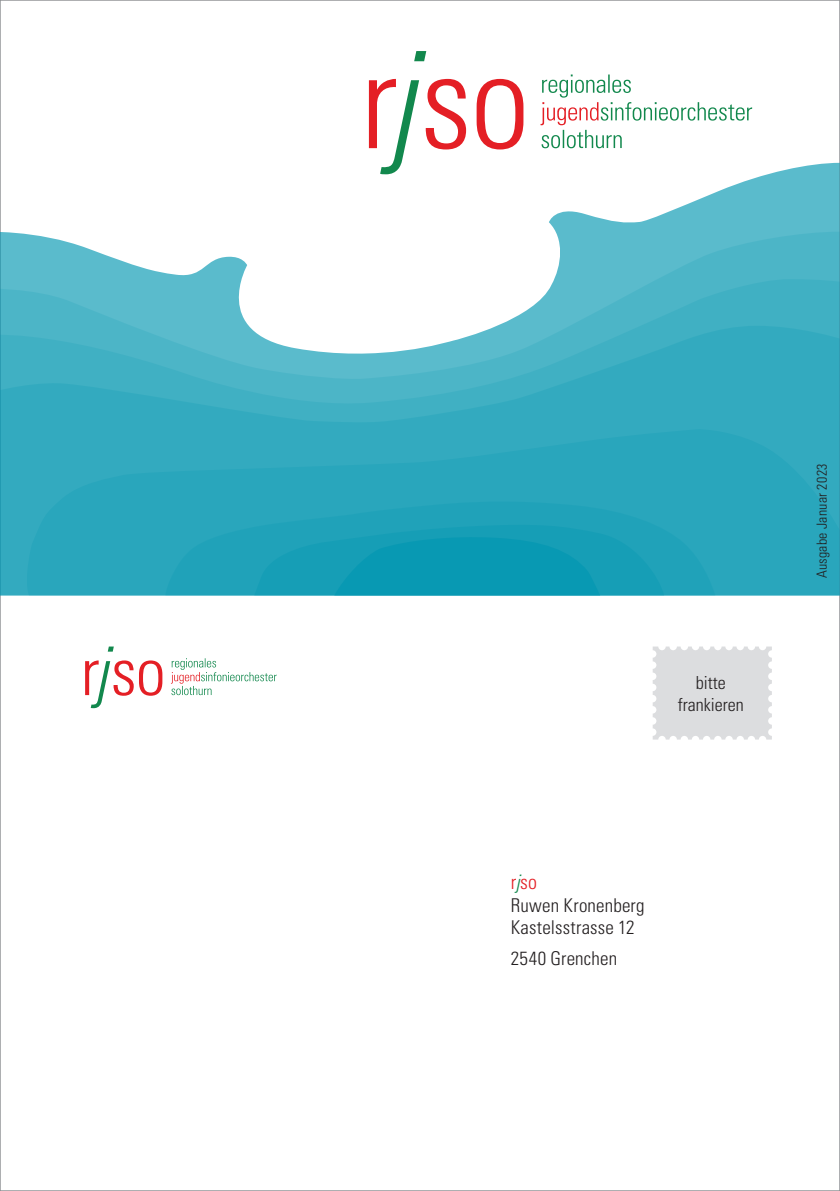
<style>
.page{position:relative;width:840px;height:1191px;background:#fff}
.page>*{position:absolute;margin:0;border:0;box-sizing:border-box;transform-origin:0 0}
.t1{font:300 condensed 20px "Univers";color:#e41f25}
.t2{font:300 condensed 19px/22px "Univers";letter-spacing:.015em;color:#231f20}
.t3{font:300 condensed 18px/21.6px "Univers";color:#231f20;text-align:center}
.t4{font:300 condensed 14px "Univers";letter-spacing:.02em;color:#231f20}
.s1{font-style:italic;color:#12884d}
</style>
<div class="page">
<svg style="left:0;top:163px;width:839px;height:69px"></svg>
<svg style="left:0;top:232px;width:839px;height:47px"></svg>
<svg style="left:0;top:279px;width:839px;height:47px"></svg>
<svg style="left:0;top:326px;width:839px;height:269px"></svg>
<svg style="left:25px;top:429px;width:814px;height:166px;fill:#29a6bc"></svg>
<svg style="left:165px;top:500px;width:550px;height:95px;fill:#20a2b9"></svg>
<svg style="left:254px;top:523px;width:409px;height:72px"></svg>
<svg style="left:652px;top:646px;width:119px;height:93px"></svg>
<svg style="left:369px;top:51px;width:97px;height:123px"></svg>
<svg style="left:476px;top:79px;width:47px;height:70px"></svg>
<svg style="left:540px;top:74px;width:211px;height:74px"></svg>
<svg style="left:85px;top:646px;width:77px;height:62px"></svg>
<svg style="left:171px;top:658px;width:105px;height:37px"></svg>
<p class="t3" style="left:677px;top:672px;width:67px">bitte frankieren</p>
<p class="t1" style="left:510px;top:870px;width:28px">r<span class="s1">j</span>so</p>
<p class="t2" style="left:510px;top:894px;width:135px">Ruwen Kronenberg<br>Kastelsstrasse 12</p>
<p class="t2" style="left:510px;top:947px;width:108px">2540 Grenchen</p>
<p class="t4" style="left:813px;top:578px;width:116px;rotate:-90deg">Ausgabe Januar 2023</p>
</div>
